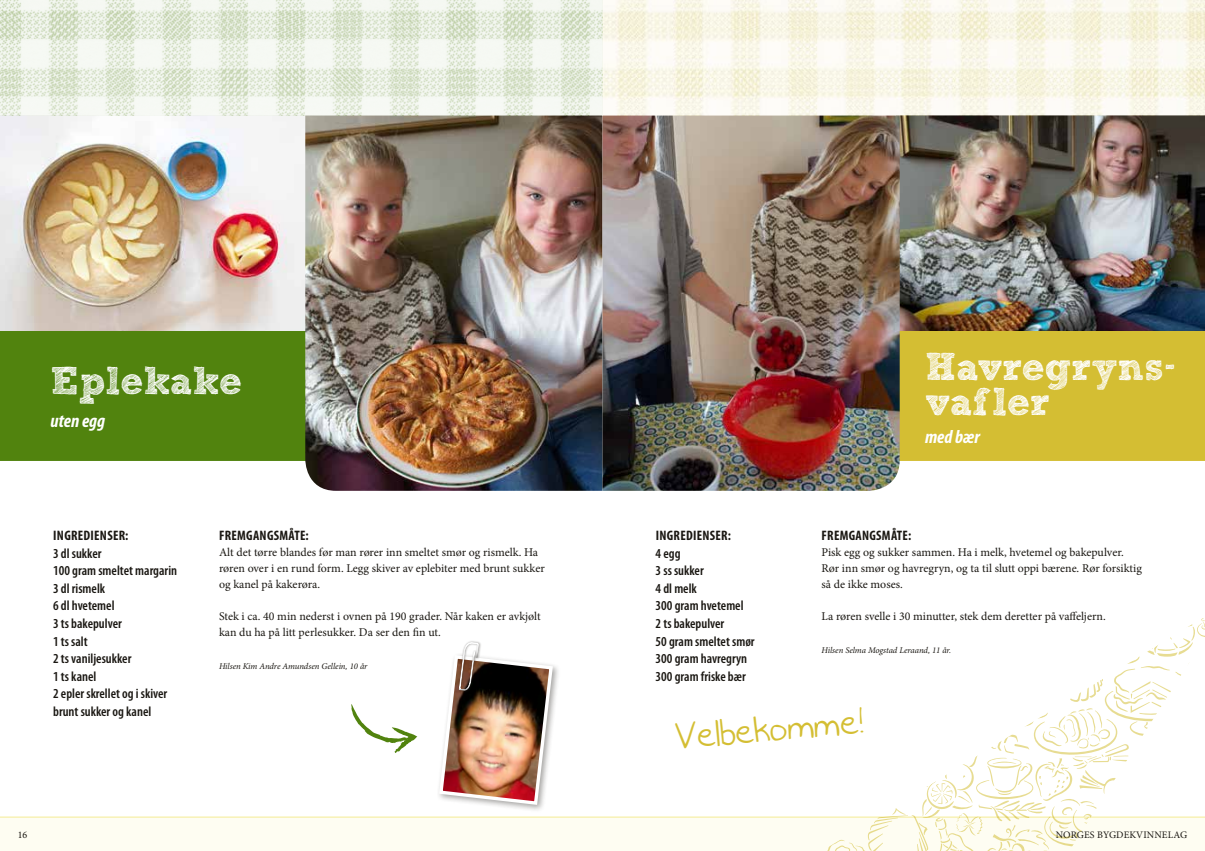
<style>
.page{position:relative;width:1205px;height:851px;background:#fff}
.page>*{position:absolute;margin:0;border:0;box-sizing:border-box;transform-origin:0 0}
.t1{font:700 38.75px/35px "freeversion Sketch Block";color:#fff}
.t2{font:32px "Never Say Never";color:#d4be33}
.t3{font:italic 700 condensed 18.75px "Myriad Pro";color:#fff}
.t4{font:600 condensed 13.75px/17.5px "Myriad Pro";color:#1a1712}
.t5{font:700 condensed 13.75px "Myriad Pro";letter-spacing:.02em;color:#1a1712}
.t6{font:11.88px/16px "Minion Pro";color:#1a1712}
.t7{font:10px "Minion Pro";letter-spacing:.01em;color:#1a1712}
.t8{font:italic 8.75px "Minion Pro";letter-spacing:-.005em;color:#1a1712}
</style>
<div class="page">
<div style="left:0;top:330px;width:305px;height:131px;background:#51830e"></div>
<div style="left:900px;top:330px;width:305px;height:131px;background:#d4be33"></div>
<img style="left:0;top:116px;width:305px;height:214px">
<img style="left:900px;top:116px;width:305px;height:214px">
<img style="left:305px;top:116px;width:595px;height:374px">
<img style="left:0;top:0;width:1205px;height:116px">
<hr style="left:1202px;top:179px;width:3px;height:204px;background:#1a1712;opacity:.4">
<svg style="left:1203px;top:181px;width:2px;height:197px"></svg>
<svg style="left:0;top:618px;width:1205px;height:232px"></svg>
<h1 class="t1" style="left:50px;top:367px;width:193px">Eplekake</h1>
<h3 class="t3" style="left:50px;top:411px;width:56px">uten egg</h3>
<p class="t5" style="left:53px;top:528px;width:77px">INGREDIENSER:</p>
<p class="t4" style="left:53px;top:544px;width:125px">3 dl sukker<br>100 gram smeltet margarin<br>3 dl rismelk<br>6 dl hvetemel<br>3 ts bakepulver<br>1 ts salt<br>2 ts vaniljesukker<br>1 ts kanel<br>2 epler skrellet og i skiver brunt sukker og kanel</p>
<p class="t5" style="left:219px;top:528px;width:91px">FREMGANGSMÅTE:</p>
<p class="t6" style="left:219px;top:544px;width:327px">Alt det tørre blandes før man rører inn smeltet smør og rismelk. Ha røren over i en rund form. Legg skiver av eplebiter med brunt sukker og kanel på kakerøra.</p>
<p class="t6" style="left:219px;top:608px;width:323px">Stek i ca. 40 min nederst i ovnen på 190 grader. Når kaken er avkjølt kan du ha på litt perlesukker. Da ser den fin ut.</p>
<p class="t8" style="left:219px;top:659px;width:150px">Hilsen Kim Andre Amundsen Gellein, 10 år</p>
<p class="t7" style="left:18px;top:827px;width:11px">16</p>
<p class="t5" style="left:656px;top:528px;width:77px">INGREDIENSER:</p>
<p class="t4" style="left:656px;top:544px;width:101px">4 egg<br>3 ss sukker<br>4 dl melk<br>300 gram hvetemel<br>2 ts bakepulver<br>50 gram smeltet smør<br>300 gram havregryn<br>300 gram friske bær</p>
<h1 class="t1" style="left:925px;top:353px;width:253px">Havregryns&shy;vafler</h1>
<h3 class="t3" style="left:925px;top:426px;width:56px">med bær</h3>
<p class="t5" style="left:821px;top:528px;width:91px">FREMGANGSMÅTE:</p>
<p class="t6" style="left:821px;top:544px;width:322px">Pisk egg og sukker sammen. Ha i melk, hvetemel og bakepulver.<br>Rør inn smør og havregryn, og ta til slutt oppi bærene. Rør forsiktig så de ikke moses.</p>
<p class="t6" style="left:821px;top:608px;width:286px">La røren svelle i 30 minutter, stek dem deretter på vaffeljern.</p>
<p class="t8" style="left:821px;top:643px;width:131px">Hilsen Selma Mogstad Leraand, 11 år.</p>
<h2 class="t2" style="left:674px;top:719px;width:190px;rotate:-5deg">Velbekomme!</h2>
<p class="t7" style="left:1056px;top:827px;width:133px">NORGES BYGDEKVINNELAG</p>
</div>
